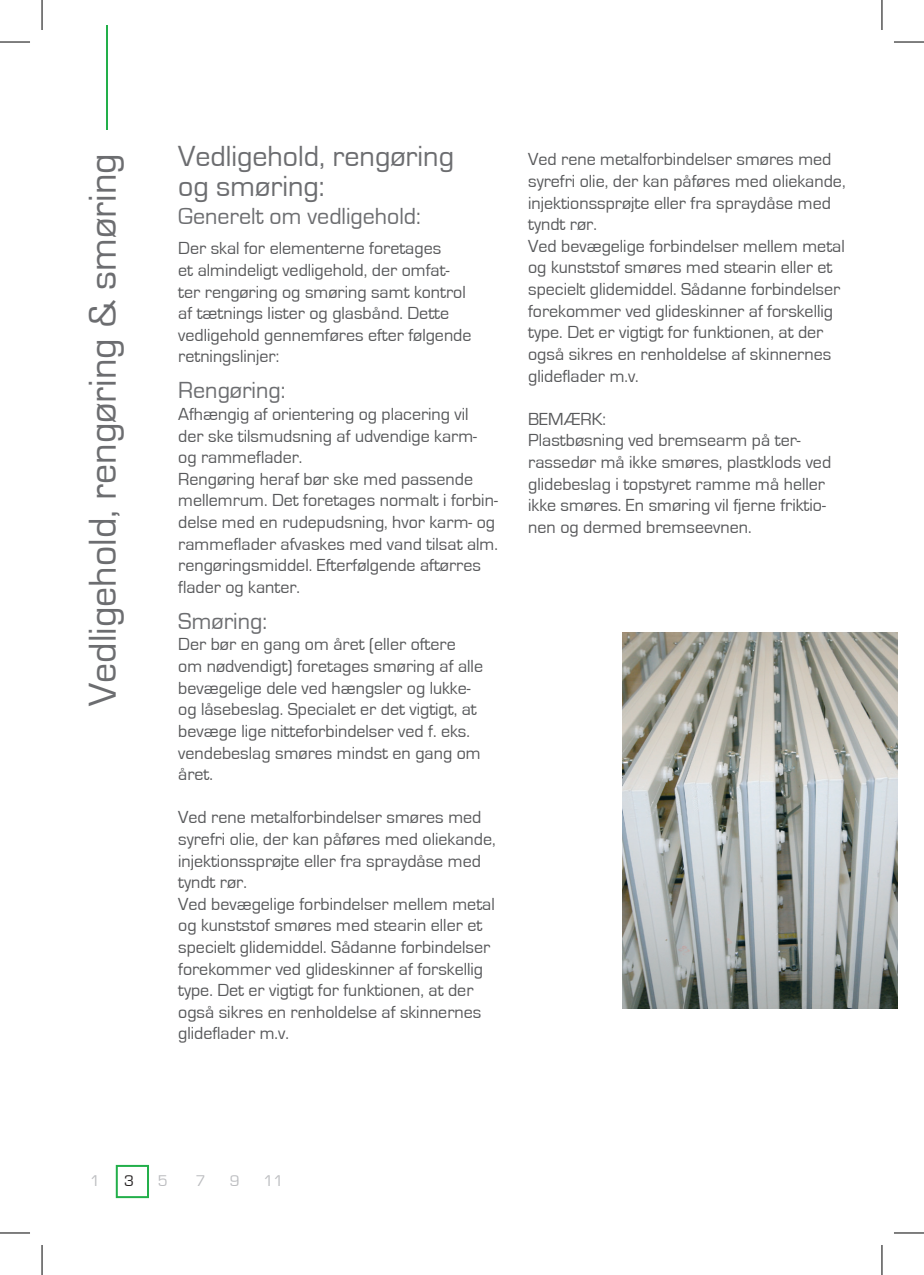
<style>
.page{position:relative;width:924px;height:1275px;background:#fff}
.page>*{position:absolute;margin:0;border:0;box-sizing:border-box;transform-origin:0 0}
.t1{font:40px "Eurostile";color:#6c6d70}
.t2{font:30px/30px "Eurostile";color:#6c6d70}
.t3{font:24px "Eurostile";color:#6c6d70}
.t4{font:18px/21.6px "Eurostile";color:#57585a}
.t5{font:16px "Eurostile";color:#bcbdc0}
.t6{font:16px "Eurostile";color:#231f20}
</style>
<div class="page">
<div style="left:116px;top:1165px;width:33px;height:33px;border:2px solid #22af4a"></div>
<img style="left:622px;top:633px;width:274px;height:375px">
<hr style="left:106px;top:25px;width:2px;height:104px;background:#22af4a">
<hr style="left:0;top:42px;width:30px;height:1px;background:#000">
<hr style="left:893px;top:42px;width:30px;height:1px;background:#000">
<hr style="left:0;top:1232px;width:30px;height:1px;background:#000">
<hr style="left:893px;top:1232px;width:30px;height:1px;background:#000">
<hr style="left:42px;top:0;width:1px;height:30px;background:#000">
<hr style="left:42px;top:1245px;width:1px;height:30px;background:#000">
<hr style="left:881px;top:0;width:1px;height:30px;background:#000">
<hr style="left:881px;top:1245px;width:1px;height:30px;background:#000">
<h2 class="t2" style="left:178px;top:141px;width:277px">Vedligehold, rengøring og smøring:</h2>
<h3 class="t3" style="left:178px;top:203px;width:244px">Generelt om vedligehold:</h3>
<p class="t4" style="left:178px;top:238px;width:295px">Der skal for elementerne foretages<br>et almindeligt vedligehold, der omfat&shy;ter rengøring og smøring samt kontrol af tætnings lister og glasbånd. Dette vedligehold gennemføres efter følgende retningslinjer:</p>
<h3 class="t3" style="left:178px;top:377px;width:109px">Rengøring:</h3>
<p class="t4" style="left:178px;top:404px;width:321px">Afhængig af orientering og placering vil der ske tilsmudsning af udvendige karm&shy;og rammeflader.<br>Rengøring heraf bør ske med passende mellemrum. Det foretages normalt i forbin&shy;delse med en rudepudsning, hvor karm- og rammeflader afvaskes med vand tilsat alm. rengøringsmiddel. Efterfølgende aftørres flader og kanter.</p>
<h3 class="t3" style="left:178px;top:608px;width:90px">Smøring:</h3>
<p class="t4" style="left:178px;top:634px;width:306px">Der bør en gang om året (eller oftere om nødvendigt) foretages smøring af alle bevægelige dele ved hængsler og lukke&shy;og låsebeslag. Specialet er det vigtigt, at bevæge lige nitteforbindelser ved f. eks. vendebeslag smøres mindst en gang om året.</p>
<p class="t4" style="left:178px;top:807px;width:319px">Ved rene metalforbindelser smøres med syrefri olie, der kan påføres med oliekande, injektionssprøjte eller fra spraydåse med tyndt rør.<br>Ved bevægelige forbindelser mellem metal og kunststof smøres med stearin eller et specielt glidemiddel. Sådanne forbindelser forekommer ved glideskinner af forskellig type. Det er vigtigt for funktionen, at der også sikres en renholdelse af skinnernes glideflader m.v.</p>
<h1 class="t1" style="left:81px;top:705px;width:553px;rotate:-90deg">Vedligehold, rengøring &amp; smøring</h1>
<p class="t4" style="left:528px;top:149px;width:319px">Ved rene metalforbindelser smøres med syrefri olie, der kan påføres med oliekande, injektionssprøjte eller fra spraydåse med tyndt rør.<br>Ved bevægelige forbindelser mellem metal og kunststof smøres med stearin eller et specielt glidemiddel. Sådanne forbindelser forekommer ved glideskinner af forskellig type. Det er vigtigt for funktionen, at der også sikres en renholdelse af skinnernes glideflader m.v.</p>
<p class="t4" style="left:528px;top:408px;width:304px">BEMÆRK:<br>Plastbøsning ved bremsearm på ter&shy;rassedør må ikke smøres, plastklods ved glidebeslag i topstyret ramme må heller ikke smøres. En smøring vil fjerne friktio&shy;nen og dermed bremseevnen.</p>
<p class="t5" style="left:90px;top:1172px;width:11px">1</p>
<p class="t6" style="left:124px;top:1172px;width:11px">3</p>
<p class="t5" style="left:158px;top:1172px;width:11px">5</p>
<p class="t5" style="left:196px;top:1172px;width:11px">7</p>
<p class="t5" style="left:229px;top:1172px;width:11px">9</p>
<p class="t5" style="left:263px;top:1172px;width:21px">11</p>
</div>
